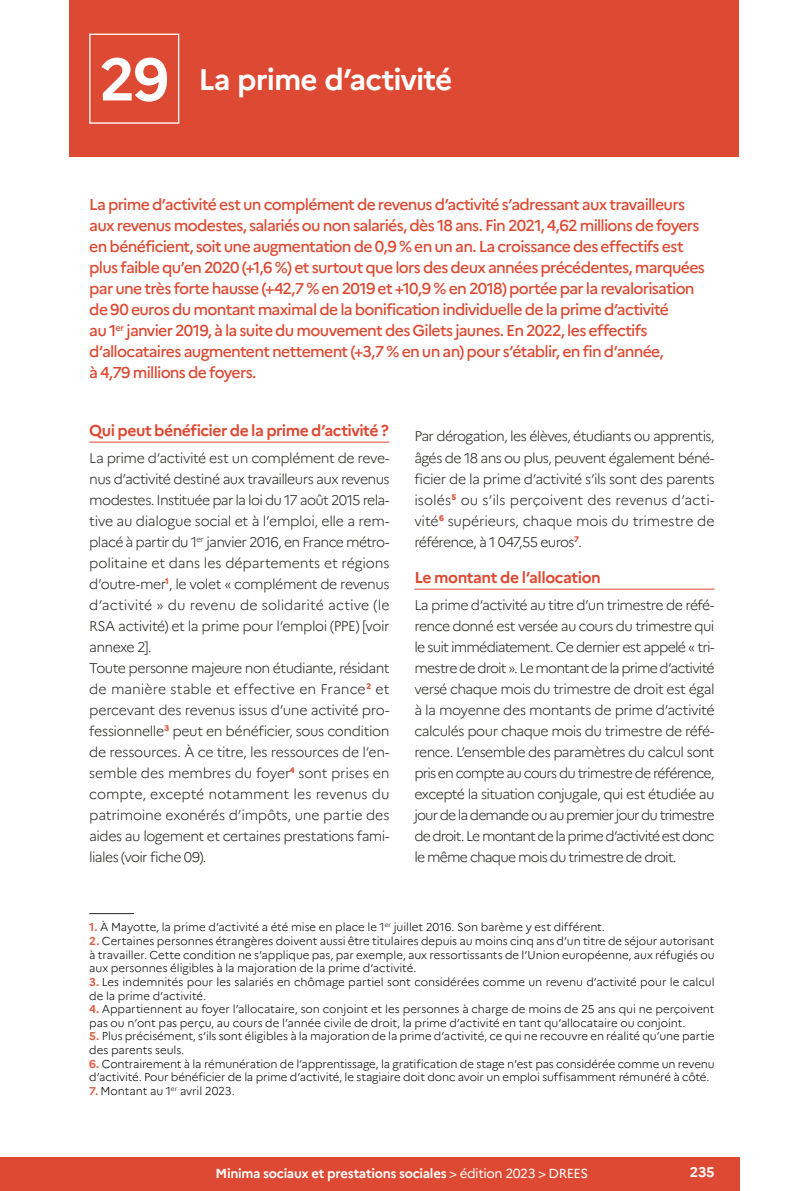
<style>
.page{position:relative;width:794px;height:1191px;background:#fff}
.page>*{position:absolute;margin:0;border:0;box-sizing:border-box;transform-origin:0 0}
.t1{font:700 29.75px "Marianne";letter-spacing:-.03em;color:#fff}
.t2{font:500 15.75px/21px "Marianne";letter-spacing:-.045em;color:#dd4932}
.t3{font:700 15.75px "Marianne";letter-spacing:-.03em;color:#dd4932}
.t4{font:300 14px/21px "Marianne";letter-spacing:-.03em;color:#252523;text-align:justify}
.t5{font:700 14px "Marianne";color:#fff}
.t6{font:700 13.12px "Marianne";letter-spacing:-.025em;color:#fff}
.t7{font:300 11.38px/13.7px "Marianne";letter-spacing:-.01em;color:#000}
.s1{font-size:59.5px}
.s2{font-weight:700;color:#e05e43}
.s3{font-weight:400}
</style>
<div class="page">
<div style="left:0;top:1157px;width:739px;height:34px;background:#dd4932"></div>
<div style="left:69px;top:0;width:670px;height:156px;background:#dd4932"></div>
<div style="left:89px;top:34px;width:90px;height:90px;border:1px solid #fff"></div>
<hr style="left:89px;top:913px;width:45px;height:1px;background:#252523">
<hr style="left:89px;top:442px;width:300px;height:1px;background:#dd4932">
<hr style="left:414px;top:589px;width:300px;height:1px;background:#dd4932">
<h1 class="t1" style="left:99px;top:61px;width:354px"><span class="s1">29</span> La prime d’activité</h1>
<p class="t2" style="left:89px;top:194px;width:617px">La prime d’activité est un complément de revenus d’activité s’adressant aux travailleurs aux revenus modestes, salariés ou non salariés, dès 18 ans. Fin 2021, 4,62 millions de foyers en bénéficient, soit une augmentation de 0,9 % en un an. La croissance des effectifs est plus faible qu’en 2020 (+1,6 %) et surtout que lors des deux années précédentes, marquées par une très forte hausse (+42,7 % en 2019 et +10,9 % en 2018) portée par la revalorisation de 90 euros du montant maximal de la bonification individuelle de la prime d’activité<br>au 1<sup>er</sup> janvier 2019, à la suite du mouvement des Gilets jaunes. En 2022, les effectifs d’allocataires augmentent nettement (+3,7 % en un an) pour s’établir, en fin d’année,<br>à 4,79 millions de foyers.</p>
<p class="t3" style="left:89px;top:421px;width:301px">Qui peut bénéficier de la prime d’activité ?</p>
<p class="t4" style="left:89px;top:447px;width:302px;text-align:left">La prime d’activité est un complément de reve&shy;nus d’activité destiné aux travailleurs aux revenus modestes. Instituée par la loi du 17 août 2015 rela&shy;tive au dialogue social et à l’emploi, elle a rem&shy;placé à partir du 1<sup>er</sup> janvier 2016, en France métro&shy;politaine et dans les départements et régions d’outre-mer<sup>1</sup>, le volet « complément de revenus d’activité » du revenu de solidarité active (le RSA activité) et la prime pour l’emploi (PPE) [voir annexe 2].<br>Toute personne majeure non étudiante, résidant de manière stable et effective en France<sup>2</sup> et percevant des revenus issus d’une activité pro&shy;fessionnelle<sup>3</sup> peut en bénéficier, sous condition de ressources. À ce titre, les ressources de l’en&shy;semble des membres du foyer<sup>4</sup> sont prises en compte, excepté notamment les revenus du patrimoine exonérés d’impôts, une partie des aides au logement et certaines prestations fami&shy;liales (voir fiche 09).</p>
<p class="t4" style="left:414px;top:426px;width:302px">Par dérogation, les élèves, étudiants ou apprentis, âgés de 18 ans ou plus, peuvent également béné&shy;ficier de la prime d’activité s’ils sont des parents isolés<sup>5</sup> ou s’ils perçoivent des revenus d’acti&shy;vité<sup>6</sup> supérieurs, chaque mois du trimestre de référence, à 1 047,55 euros<sup>7</sup>.</p>
<p class="t3" style="left:414px;top:568px;width:188px">Le montant de l’allocation</p>
<p class="t4" style="left:414px;top:594px;width:302px">La prime d’activité au titre d’un trimestre de réfé&shy;rence donné est versée au cours du trimestre qui le suit immédiatement. Ce dernier est appelé « tri&shy;mestre de droit ». Le montant de la prime d’activité versé chaque mois du trimestre de droit est égal à la moyenne des montants de prime d’activité calculés pour chaque mois du trimestre de réfé&shy;rence. L’ensemble des paramètres du calcul sont pris en compte au cours du trimestre de référence, excepté la situation conjugale, qui est étudiée au jour de la demande ou au premier jour du trimestre de droit. Le montant de la prime d’activité est donc le même chaque mois du trimestre de droit.</p>
<p class="t7" style="left:89px;top:920px;width:517px"><span class="s2">1.</span> À Mayotte, la prime d’activité a été mise en place le 1<sup>er</sup> juillet 2016. Son barème y est différent.</p>
<p class="t7" style="left:89px;top:934px;width:627px;text-align:justify"><span class="s2">2.</span> Certaines personnes étrangères doivent aussi être titulaires depuis au moins cinq ans d’un titre de séjour autorisant à travailler. Cette condition ne s’applique pas, par exemple, aux ressortissants de l’Union européenne, aux réfugiés ou aux personnes éligibles à la majoration de la prime d’activité.</p>
<p class="t7" style="left:89px;top:975px;width:627px"><span class="s2">3.</span> Les indemnités pour les salariés en chômage partiel sont considérées comme un revenu d’activité pour le calcul de la prime d’activité.</p>
<p class="t7" style="left:89px;top:1002px;width:627px"><span class="s2">4.</span> Appartiennent au foyer l’allocataire, son conjoint et les personnes à charge de moins de 25 ans qui ne perçoivent pas ou n’ont pas perçu, au cours de l’année civile de droit, la prime d’activité en tant qu’allocataire ou conjoint.</p>
<p class="t7" style="left:89px;top:1029px;width:627px"><span class="s2">5.</span> Plus précisément, s’ils sont éligibles à la majoration de la prime d’activité, ce qui ne recouvre en réalité qu’une partie des parents seuls.</p>
<p class="t7" style="left:89px;top:1057px;width:627px"><span class="s2">6.</span> Contrairement à la rémunération de l’apprentissage, la gratification de stage n’est pas considérée comme un revenu d’activité. Pour bénéficier de la prime d’activité, le stagiaire doit donc avoir un emploi suffisamment rémunéré à côté.</p>
<p class="t7" style="left:89px;top:1084px;width:147px"><span class="s2">7.</span> Montant au 1<sup>er</sup> avril 2023.</p>
<p class="t6" style="left:216px;top:1165px;width:374px">Minima sociaux et prestations sociales <span class="s3">&gt; édition 2023 &gt; DREES</span></p>
<p class="t5" style="left:690px;top:1163px;width:26px">235</p>
</div>
